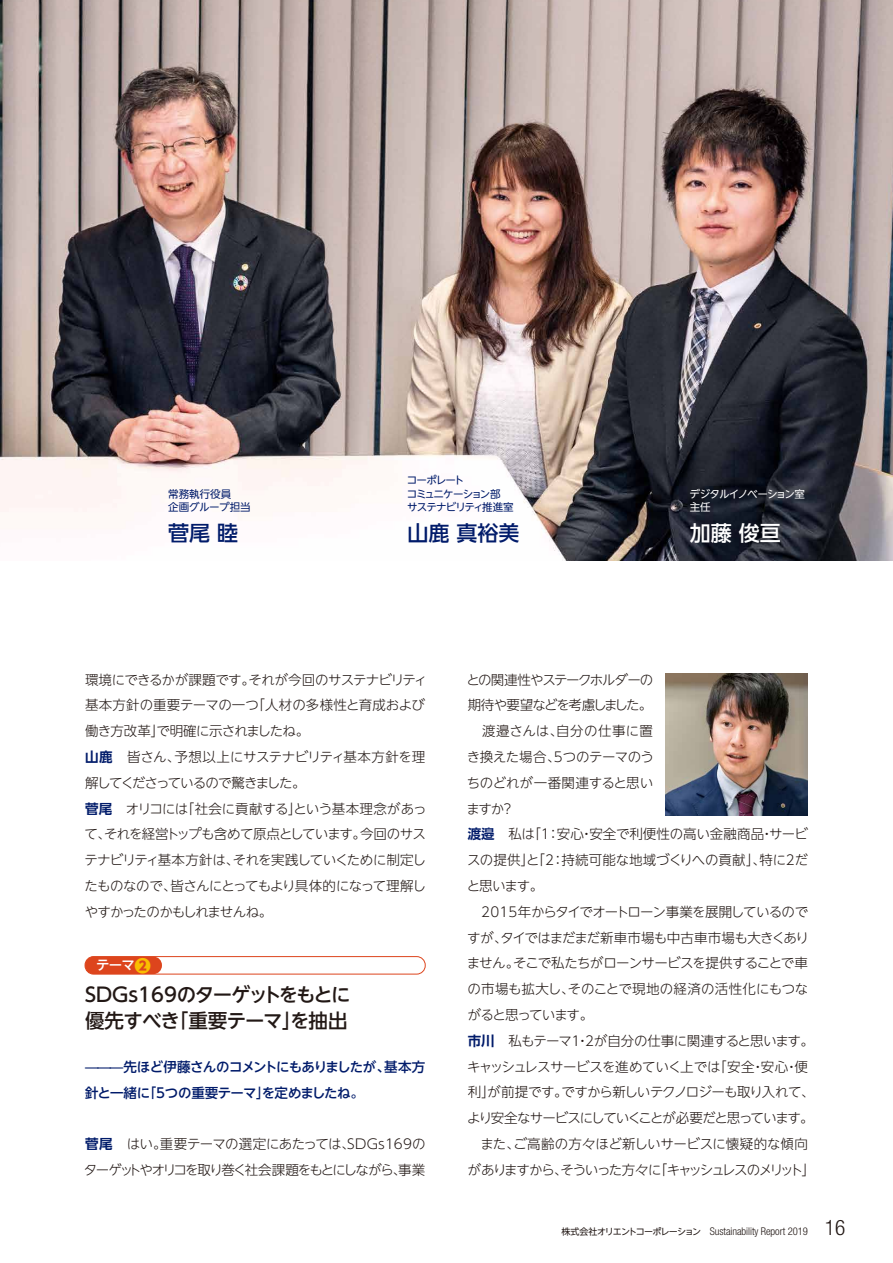
<style>
.page{position:relative;width:893px;height:1263px;background:#fff}
.page>*{position:absolute;margin:0;border:0;box-sizing:border-box;transform-origin:0 0}
.t1{font:500 21px "UD Shin Go NT Pro";color:#011b6a}
.t2{font:500 21px "UD Shin Go NT Pro";color:#fff}
.t3{font:500 19.5px/25.5px "UD Shin Go NT Pro";letter-spacing:-.045em;color:#221815}
.t4{font:300 13.5px/25.8px "UD Shin Go NT Pro";letter-spacing:-.045em;color:#221815}
.t5{font:300 13.5px "UD Shin Go NT Pro";letter-spacing:-.01em;color:#221815}
.t6{font:300 13.5px/25.8px "UD Shin Go NT Pro";letter-spacing:-.065em;color:#221815}
.t7{font:500 13.5px/25.8px "UD Shin Go NT Pro";letter-spacing:-.045em;color:#011b6a}
.t8{font:300 13.5px "UD Shin Go NT Pro";letter-spacing:-.095em;color:#221815}
.t9{font:300 13.5px "UD Shin Go NT Pro";letter-spacing:-.105em;color:#221815}
.t10{font:300 13.5px "UD Shin Go NT Pro";letter-spacing:-.005em;color:#221815}
.t11{font:300 13.5px "UD Shin Go NT Pro";letter-spacing:-.09em;color:#221815}
.t12{font:300 13.5px "UD Shin Go NT Pro";letter-spacing:.015em;color:#221815}
.t13{font:300 13.5px "UD Shin Go NT Pro";letter-spacing:.02em;color:#221815}
.t14{font:300 13.5px "UD Shin Go NT Pro";letter-spacing:-.08em;color:#221815}
.t15{font:500 13.5px "UD Shin Go NT Pro";color:#fff}
.t16{font:300 condensed 10.65px "Helvetica Neue LT Std";letter-spacing:-.005em;color:#221815}
.t17{font:10.5px/13.5px "UD Shin Go NT Pro";letter-spacing:-.07em;color:#011b6a}
.t18{font:10.5px/13.5px "UD Shin Go NT Pro";color:#011b6a}
.t19{font:10.5px/13.5px "UD Shin Go NT Pro";letter-spacing:-.075em;color:#fff}
.s1{font-family:"UD Shin Go NT Pro De";font-weight:700;color:#011b6a}
.s2{font-weight:800;font-size:16.5px;color:#fabe00}
.s3{font-family:"UD Shin Go NT Pro";font-weight:400;font-stretch:normal;font-size:9px}
.s4{font-size:21.3px}
</style>
<div class="page">
<img style="left:666px;top:673px;width:142px;height:142px">
<img style="left:0;top:0;width:893px;height:560px">
<div style="left:85px;top:956px;width:340px;height:18px;border:1px solid #dd451d;border-radius:9px"></div>
<div style="left:85px;top:956px;width:77px;height:18px;background:#dd451d;border-radius:9px"></div>
<p class="t18" style="left:168px;top:487px;width:84px">常務執行役員<br>企画グループ担当</p>
<h1 class="t1" style="left:168px;top:516px;width:71px">菅尾 睦</h1>
<p class="t17" style="left:407px;top:473px;width:108px">コーポレート<br>コミュニケーション部<br>サステナビリティ推進室</p>
<h1 class="t1" style="left:407px;top:516px;width:113px">山鹿 真裕美</h1>
<p class="t19" style="left:690px;top:487px;width:117px">デジタルイノベーション室主任</p>
<h1 class="t2" style="left:690px;top:516px;width:92px">加藤 俊亘</h1>
<p class="t4" style="left:84px;top:666px;width:344px">環境にできるかが課題です。それが今回のサステナビリティ基本方針の重要テーマの一つ「人材の多様性と育成および働き方改革」で明確に示されましたね。<br><span class="s1">山鹿</span>　皆さん、予想以上にサステナビリティ基本方針を理解してくださっているので驚きました。<br><span class="s1">菅尾</span>　オリコには「社会に貢献する」という基本理念があって、それを経営トップも含めて原点としています。今回のサステナビリティ基本方針は、それを実践していくために制定したものなので、皆さんにとってもより具体的になって理解しやすかったのかもしれませんね。</p>
<p class="t15" style="left:96px;top:954px;width:56px">テーマ<span class="s2">❷</span></p>
<h2 class="t3" style="left:85px;top:981px;width:267px">SDGs169のターゲットをもとに優先すべき「重要テーマ」を抽出</h2>
<p class="t7" style="left:85px;top:1053px;width:342px">̶̶̶先ほど伊藤さんのコメントにもありましたが、基本方針と一緒に「5つの重要テーマ」を定めましたね。</p>
<p class="t6" style="left:84px;top:1130px;width:343px"><span class="s1">菅尾</span> はい。重要テーマの選定にあたっては、SDGs169のターゲットやオリコを取り巻く社会課題をもとにしながら、事業</p>
<p class="t8" style="left:466px;top:669px;width:189px">との関連性やステークホルダーの</p>
<p class="t8" style="left:468px;top:694px;width:186px">期待や要望などを考慮しました。</p>
<p class="t13" style="left:482px;top:720px;width:173px">渡邉さんは、自分の仕事に置</p>
<p class="t4" style="left:467px;top:743px;width:189px">き換えた場合、5つのテーマのう</p>
<p class="t5" style="left:467px;top:772px;width:188px">ちのどれが一番関連すると思い</p>
<p class="t4" style="left:467px;top:795px;width:49px">ますか？</p>
<p class="t10" style="left:468px;top:823px;width:342px"><span class="s1">渡邉</span>　私は「1：安心・安全で利便性の高い金融商品・サービ</p>
<p class="t5" style="left:467px;top:849px;width:343px">スの提供」と「2：持続可能な地域づくりへの貢献」、特に2だ</p>
<p class="t4" style="left:467px;top:872px;width:78px">と思います。</p>
<p class="t4" style="left:481px;top:898px;width:328px">2015年からタイでオートローン事業を展開しているので</p>
<p class="t4" style="left:467px;top:924px;width:343px">すが、タイではまだまだ新車市場も中古車市場も大きくあり</p>
<p class="t4" style="left:467px;top:950px;width:343px">ません。そこで私たちがローンサービスを提供することで車</p>
<p class="t12" style="left:467px;top:978px;width:342px">の市場も拡大し、そのことで現地の経済の活性化にもつな</p>
<p class="t14" style="left:467px;top:1004px;width:127px">がると思っています。</p>
<p class="t4" style="left:468px;top:1027px;width:348px"><span class="s1">市川</span> 私もテーマ1・2が自分の仕事に関連すると思います。</p>
<p class="t4" style="left:467px;top:1053px;width:342px">キャッシュレスサービスを進めていく上では「安全・安心・便</p>
<p class="t4" style="left:468px;top:1079px;width:348px">利」が前提です。ですから新しいテクノロジーも取り入れて、</p>
<p class="t11" style="left:467px;top:1107px;width:348px">より安全なサービスにしていくことが必要だと思っています。</p>
<p class="t5" style="left:468px;top:1133px;width:342px">　また、ご高齢の方々ほど新しいサービスに懐疑的な傾向</p>
<p class="t9" style="left:467px;top:1159px;width:349px">がありますから、そういった方々に「キャッシュレスのメリット」</p>
<p class="t16" style="left:561px;top:1225px;width:285px"><span class="s3">株式会社オリエントコーポレーション　</span>Sustainability Report 2019 <span class="s4">16</span></p>
</div>
